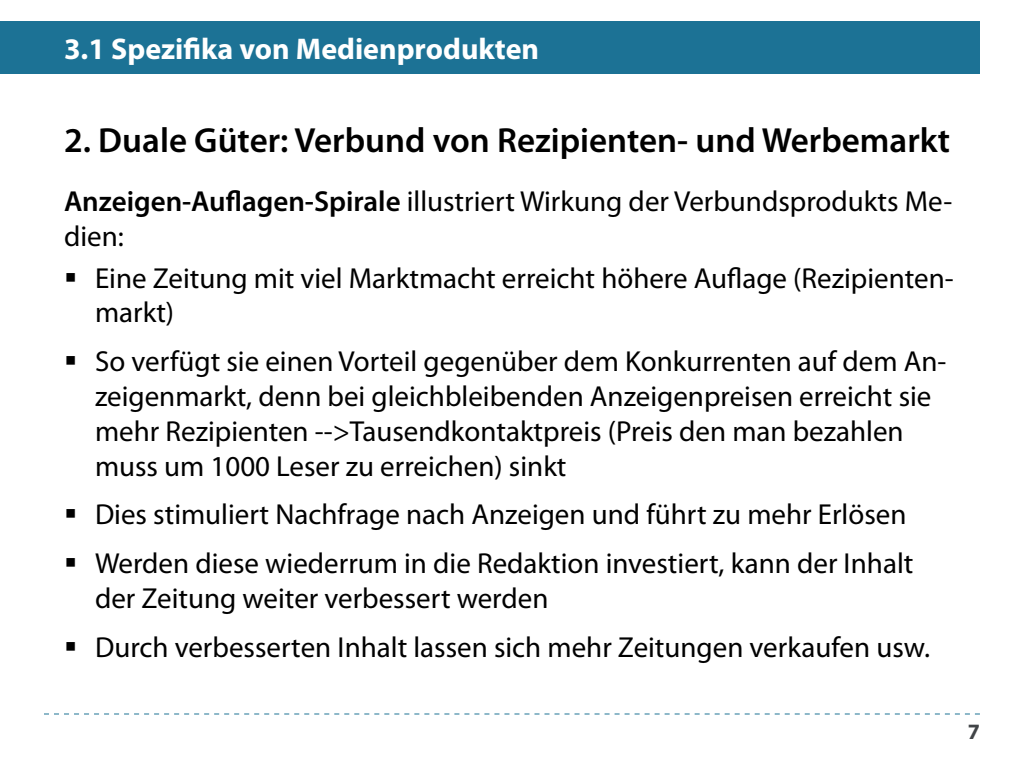
<style>
.page{position:relative;width:1024px;height:768px;background:#fff}
.page>*{position:absolute;margin:0;border:0;box-sizing:border-box;transform-origin:0 0}
.t1{font:600 35px "Myriad Pro";color:#000}
.t2{font:700 30px "Myriad Pro";color:#fff}
.t3{font:29px/34.8px "Myriad Pro";color:#000}
.t4{font:700 22px "Myriad Pro";color:#414447}
.s1{font-weight:600}
</style>
<div class="page">
<svg style="left:44px;top:714px;width:936px;height:1px"></svg>
<div style="left:0;top:21px;width:980px;height:53px;background:#1c7295"></div>
<p class="t2" style="left:64px;top:29px;width:477px">3.1 Spezifika von Medienprodukten</p>
<p class="t1" style="left:64px;top:118px;width:887px">2. Duale Güter: Verbund von Rezipienten- und Werbemarkt</p>
<p class="t3" style="left:64px;top:184px;width:890px"><span class="s1">Anzeigen-Auflagen-Spirale</span> illustriert Wirkung der Verbundsprodukts Me&shy;dien:</p>
<p class="t3" style="left:95px;top:260px;width:860px">Eine Zeitung mit viel Marktmacht erreicht höhere Auflage (Rezipienten&shy;markt)</p>
<p class="t3" style="left:95px;top:344px;width:853px">So verfügt sie einen Vorteil gegenüber dem Konkurrenten auf dem An&shy;zeigenmarkt, denn bei gleichbleibenden Anzeigenpreisen erreicht sie mehr Rezipienten --&gt;Tausendkontaktpreis (Preis den man bezahlen muss um 1000 Leser zu erreichen) sinkt</p>
<p class="t3" style="left:95px;top:490px;width:820px;line-height:48.8px">Dies stimuliert Nachfrage nach Anzeigen und führt zu mehr Erlösen<br>Werden diese wiederrum in die Redaktion investiert, kann der Inhalt</p>
<p class="t3" style="left:95px;top:574px;width:837px;line-height:48.8px">der Zeitung weiter verbessert werden<br>Durch verbesserten Inhalt lassen sich mehr Zeitungen verkaufen usw.</p>
<p class="t4" style="left:968px;top:717px;width:14px">7</p>
</div>
